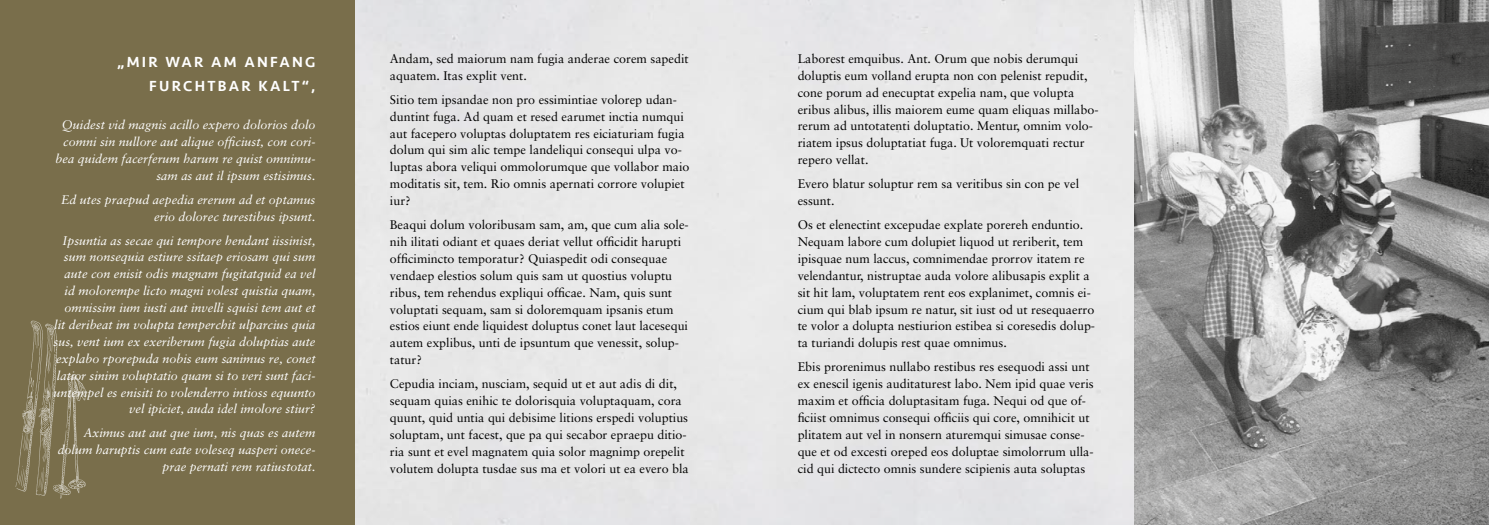
<style>
.page{position:relative;width:1489px;height:525px;background:#fff}
.page>*{position:absolute;margin:0;border:0;box-sizing:border-box;transform-origin:0 0}
.t1{font:500 15px/23.8px "Seravek";letter-spacing:.15em;color:#fff;text-align:right}
.t2{font:12.5px/16.9px "Sabon";color:#000}
.t3{font:italic 12.5px/16.9px "Sabon";color:#fff;text-align:right}
</style>
<div class="page">
<div style="left:354px;top:0;width:780px;height:524px;background:#e7e7e8"></div>
<div style="left:0;top:0;width:354px;height:524px;background:#796e4b"></div>
<svg style="left:16px;top:320px;width:70px;height:178px"></svg>
<img style="left:1134px;top:0;width:354px;height:524px">
<p class="t1" style="left:117px;top:50px;width:200px">„MIR WAR AM ANFANG<br>FURCHTBAR KALT“,</p>
<p class="t2" style="left:797px;top:50px;width:302px">Laborest emquibus. Ant. Orum que nobis derumqui doluptis eum volland erupta non con pelenist repudit, cone porum ad enecuptat expelia nam, que volupta eribus alibus, illis maiorem eume quam eliquas millabo&shy;rerum ad untotatenti doluptatio. Mentur, omnim volo&shy;riatem ipsus doluptatiat fuga. Ut voloremquati rectur repero vellat.</p>
<p class="t2" style="left:797px;top:175px;width:283px">Evero blatur soluptur rem sa veritibus sin con pe vel essunt.</p>
<p class="t2" style="left:797px;top:216px;width:299px">Os et elenectint excepudae explate porereh enduntio.<br>Nequam labore cum dolupiet liquod ut reriberit, tem ipisquae num laccus, comnimendae prorrov itatem re velendantur, nistruptae auda volore alibusapis explit a sit hit lam, voluptatem rent eos explanimet, comnis ei&shy;cium qui blab ipsum re natur, sit iust od ut resequaerro te volor a dolupta nestiurion estibea si coresedis dolup&shy;ta turiandi dolupis rest quae omnimus.</p>
<p class="t2" style="left:797px;top:358px;width:297px">Ebis prorenimus nullabo restibus res esequodi assi unt ex enescil igenis auditaturest labo. Nem ipid quae veris maxim et officia doluptasitam fuga. Nequi od que of&shy;ficiist omnimus consequi officiis qui core, omnihicit ut plitatem aut vel in nonsern aturemqui simusae conse&shy;que et od excesti oreped eos doluptae simolorrum ulla&shy;cid qui dictecto omnis sundere scipienis auta soluptas</p>
<p class="t2" style="left:390px;top:50px;width:300px">Andam, sed maiorum nam fugia anderae corem sapedit aquatem. Itas explit vent.</p>
<p class="t2" style="left:390px;top:91px;width:301px">Sitio tem ipsandae non pro essimintiae volorep udan&shy;duntint fuga. Ad quam et resed earumet inctia numqui aut facepero voluptas doluptatem res eiciaturiam fugia dolum qui sim alic tempe landeliqui consequi ulpa vo&shy;luptas abora veliqui ommolorumque que vollabor maio moditatis sit, tem. Rio omnis apernati corrore volupiet iur?</p>
<p class="t2" style="left:390px;top:216px;width:300px">Beaqui dolum voloribusam sam, am, que cum alia sole&shy;nih ilitati odiant et quaes deriat vellut officidit harupti officimincto temporatur? Quiaspedit odi consequae vendaep elestios solum quis sam ut quostius voluptu ribus, tem rehendus expliqui officae. Nam, quis sunt voluptati sequam, sam si doloremquam ipsanis etum estios eiunt ende liquidest doluptus conet laut lacesequi autem explibus, unti de ipsuntum que venessit, solup&shy;tatur?</p>
<p class="t2" style="left:390px;top:375px;width:300px">Cepudia inciam, nusciam, sequid ut et aut adis di dit, sequam quias enihic te dolorisquia voluptaquam, cora quunt, quid untia qui debisime litions erspedi voluptius soluptam, unt facest, que pa qui secabor epraepu ditio&shy;ria sunt et evel magnatem quia solor magnimp orepelit volutem dolupta tusdae sus ma et volori ut ea evero bla</p>
<p class="t3" style="left:56px;top:116px;width:261px">Quidest vid magnis acillo expero dolorios dolo comni sin nullore aut alique officiust, con cori&shy;bea quidem facerferum harum re quist omnimu&shy;sam as aut il ipsum estisimus.</p>
<p class="t3" style="left:61px;top:191px;width:256px">Ed utes praepud aepedia ererum ad et optamus erio dolorec turestibus ipsunt.</p>
<p class="t3" style="left:53px;top:231px;width:263px">Ipsuntia as secae qui tempore hendant iissinist, sum nonsequia estiure ssitaep eriosam qui sum aute con enisit odis magnam fugitatquid ea vel id molorempe licto magni volest quistia quam, omnissim ium iusti aut invelli squisi tem aut et lit deribeat im volupta temperchit ulparcius quia sus, vent ium ex exeriberum fugia doluptias aute explabo rporepuda nobis eum sanimus re, conet latior sinim voluptatio quam si to veri sunt faci&shy;untempel es enisiti to volenderro intioss equunto vel ipiciet, auda idel imolore stiur?</p>
<p class="t3" style="left:58px;top:424px;width:259px">Aximus aut aut que ium, nis quas es autem dolum haruptis cum eate voleseq uasperi onece&shy;prae pernati rem ratiustotat.</p>
</div>
